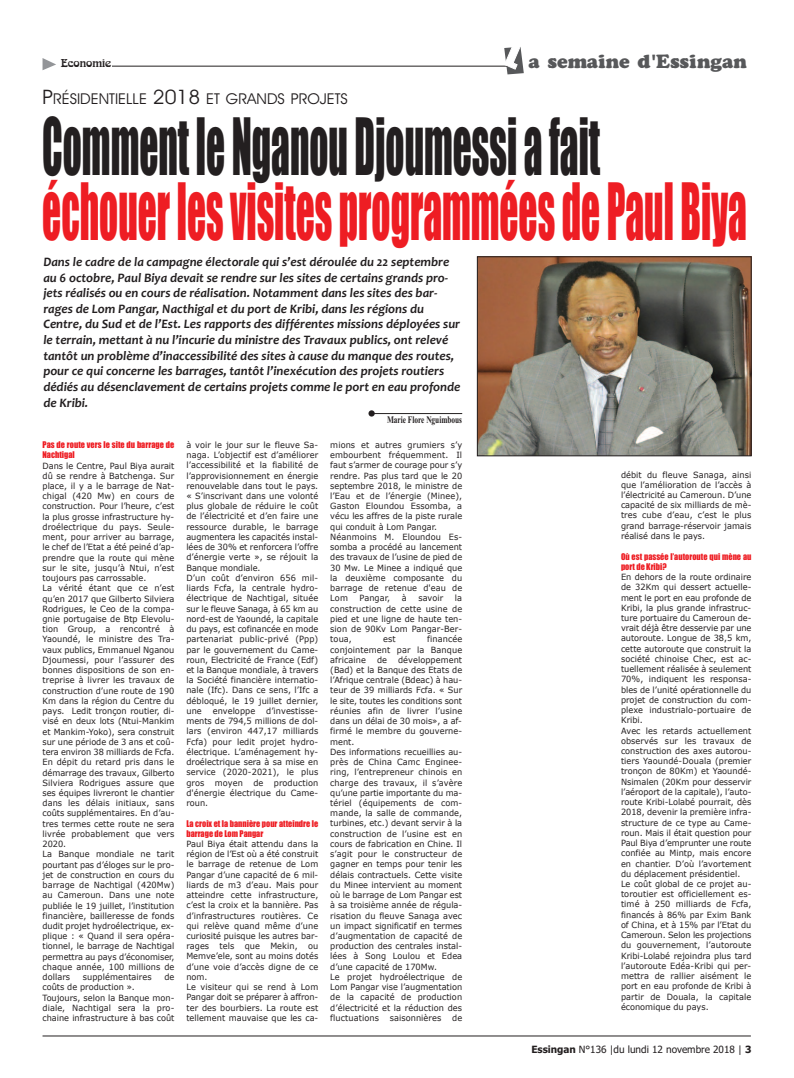
<style>
.page{position:relative;width:794px;height:1078px;background:#fff}
.page>*{position:absolute;margin:0;border:0;box-sizing:border-box;transform-origin:0 0}
.t1{font:73px "Impact";color:#ee1d23;scale:.51 1}
.t2{font:73px "Impact";color:#231f20;scale:.51 1}
.t3{font:20px "Cookie";color:#57585a}
.t4{font:15px "Avant Garde IT Cby BT";color:#231f20;scale:1.05 1}
.t5{font:italic 700 13px/15.6px "Candara";color:#231f20}
.t6{font:12px "Arnold Boe D";color:#231f20}
.t7{font:10px "Tahoma";color:#231f20}
.t8{font:700 10px "Times New Roman";color:#231f20;scale:.73 1}
.t9{font:8.5px/10.2px "Verdana";color:#231f20;scale:.96 1}
.t10{font:8.5px/10.2px "Impact";color:#ee1d23;scale:.96 1}
.s1{font-size:20px}
.s2{font-weight:700}
</style>
<div class="page">
<hr style="left:43px;top:1035px;width:708px;height:1px;background:#231f20">
<hr style="left:111px;top:66px;width:399px;height:1px;background:#231f20">
<svg style="left:43px;top:58px;width:13px;height:12px"></svg>
<hr style="left:371px;top:413px;width:91px;height:1px;background:#231f20">
<div style="left:368px;top:410px;width:7px;height:6px;background:#231f20;border-radius:50%"></div>
<img style="left:479px;top:258px;width:270px;height:196px">
<div style="left:477px;top:256px;width:274px;height:200px;border:1px solid #231f20"></div>
<svg style="left:504px;top:46px;width:20px;height:28px"></svg>
<h3 class="t6" style="left:61px;top:56px;width:52px">Economie</h3>
<h2 class="t3" style="left:528px;top:49px;width:220px">a semaine d'Essingan</h2>
<h3 class="t4" style="left:43px;top:90px;width:292px"><span class="s1">P</span>RÉSIDENTIELLE <span class="s1">2018</span> ET GRANDS PROJETS</h3>
<h1 class="t2" style="left:42px;top:107px;width:1095px">Comment le Nganou Djoumessi a fait</h1>
<h1 class="t1" style="left:42px;top:172px;width:1382px">échouer les visites programmées de Paul Biya</h1>
<p class="t5" style="left:43px;top:254px;width:418px">Dans le cadre de la campagne électorale qui s’est déroulée du 22 septembre au 6 octobre, Paul Biya devait se rendre sur les sites de certains grands pro&shy;jets réalisés ou en cours de réalisation. Notamment dans les sites des bar&shy;rages de Lom Pangar, Nacthigal et du port de Kribi, dans les régions du Centre, du Sud et de l’Est. Les rapports des différentes missions déployées sur le terrain, mettant à nu l’incurie du ministre des Travaux publics, ont relevé tantôt un problème d’inaccessibilité des sites à cause du manque des routes, pour ce qui concerne les barrages, tantôt l’inexécution des projets routiers dédiés au désenclavement de certains projets comme le port en eau profonde de Kribi.</p>
<p class="t10" style="left:43px;top:440px;width:139px">Pas de route vers le site du barrage de<br>Nachtigal</p>
<p class="t9" style="left:43px;top:460px;width:139px">Dans le Centre, Paul Biya aurait dû se rendre à Batchenga. Sur place, il y a le barrage de Nat&shy;chigal (420 Mw) en cours de construction. Pour l’heure, c’est la plus grosse infrastructure hy&shy;droélectrique du pays. Seule&shy;ment, pour arriver au barrage, le chef de l’Etat a été peiné d’ap&shy;prendre que la route qui mène sur le site, jusqu’à Ntui, n’est toujours pas carrossable.<br>La vérité étant que ce n’est qu’en 2017 que Gilberto Silviera<br>Rodrigues, le Ceo de la compa&shy;gnie portugaise de Btp Elevolu&shy;tion Group, a rencontré à<br>Yaoundé, le ministre des Tra&shy;vaux publics, Emmanuel Nganou<br>Djoumessi, pour l’assurer des bonnes dispositions de son en&shy;treprise à livrer les travaux de construction d’une route de 190<br>Km dans la région du Centre du pays. Ledit tronçon routier, di&shy;visé en deux lots (Ntui-Mankim et Mankim-Yoko), sera construit sur une période de 3 ans et coû&shy;tera environ 38 milliards de Fcfa.<br>En dépit du retard pris dans le démarrage des travaux, Gilberto<br>Silviera Rodrigues assure que ses équipes livreront le chantier dans les délais initiaux, sans coûts supplémentaires. En d’au&shy;tres termes cette route ne sera livrée probablement que vers<br>2020.<br>La Banque mondiale ne tarit pourtant pas d’éloges sur le pro&shy;jet de construction en cours du barrage de Nachtigal (420Mw) au Cameroun. Dans une note publiée le 19 juillet, l’institution financière, bailleresse de fonds dudit projet hydroélectrique, ex&shy;plique : « Quand il sera opéra&shy;tionnel, le barrage de Nachtigal permettra au pays d’économiser, chaque année, 100 millions de dollars</p>
<p class="t8" style="left:387px;top:414px;width:104px">Marie Flore Nguimbous</p>
<p class="t9" style="left:186px;top:439px;width:139px">à voir le jour sur le fleuve Sa&shy;naga. L’objectif est d’améliorer l’accessibilité et la fiabilité de l’approvisionnement en énergie renouvelable dans tout le pays. « S’inscrivant dans une volonté plus globale de réduire le coût de l’électricité et d’en faire une ressource durable, le barrage augmentera les capacités instal&shy;lées de 30% et renforcera l’offre d’énergie verte », se réjouit la<br>Banque mondiale.<br>D’un coût d’environ 656 mil&shy;liards Fcfa, la centrale hydro&shy;électrique de Nachtigal, située sur le fleuve Sanaga, à 65 km au nord-est de Yaoundé, la capitale du pays, est cofinancée en mode partenariat public-privé (Ppp) par le gouvernement du Came&shy;roun, Electricité de France (Edf) et la Banque mondiale, à travers la Société financière internatio&shy;nale (Ifc). Dans ce sens, l’Ifc a débloqué, le 19 juillet dernier, une</p>
<p class="t9" style="left:330px;top:439px;width:139px">mions et autres grumiers s’y embourbent fréquemment. Il faut s’armer de courage pour s’y rendre. Pas plus tard que le 20 septembre 2018, le ministre de l’Eau et de l’énergie (Minee),<br>Gaston Eloundou Essomba, a vécu les affres de la piste rurale qui conduit à Lom Pangar.<br>Néanmoins M. Eloundou Es&shy;somba a procédé au lancement des travaux de l’usine de pied de<br>30 Mw. Le Minee a indiqué que la deuxième composante du barrage de retenue d'eau de<br>Lom</p>
<p class="t9" style="left:359px;top:592px;width:33px">Pangar,</p>
<p class="t9" style="left:402px;top:592px;width:7px">à</p>
<p class="t9" style="left:418px;top:592px;width:28px">savoir</p>
<p class="t9" style="left:330px;top:592px;width:139px;text-align:justify;text-indent:125px">la construction de cette usine de pied et une ligne de haute ten&shy;sion de 90Kv Lom Pangar-Ber&shy;toua,</p>
<p class="t9" style="left:330px;top:633px;width:139px;text-align:justify;text-indent:97px">financée conjointement par la Banque africaine</p>
<p class="t9" style="left:383px;top:633px;width:15px">est</p>
<p class="t9" style="left:330px;top:654px;width:139px;text-indent:68px">développement (Bad) et la Banque des Etats de l’Afrique centrale (Bdeac) à hau&shy;teur de 39 milliards Fcfa. « Sur le site, toutes les conditions sont réunies afin de livrer l’usine dans un délai de 30 mois», a af&shy;firmé le membre du gouverne&shy;ment.<br>Des informations recueillies au&shy;près de China Camc Enginee&shy;ring, l’entrepreneur chinois en charge des travaux, il s’avère qu’une partie importante du ma&shy;tériel (équipements de com&shy;mande, la salle de commande, turbines, etc.) devant servir à la construction de l’usine est en cours de fabrication en Chine. Il s’agit pour le constructeur de gagner en temps pour tenir les délais contractuels. Cette visite du Minee intervient au moment où le barrage de Lom Pangar est à sa troisième année de régula&shy;risation du fleuve Sanaga avec un impact significatif en termes d’augmentation de capacité de production des centrales instal&shy;lées à Song Loulou et Edea d’une capacité de 170Mw.<br>Le projet hydroélectrique de<br>Lom Pangar vise l’augmentation de la capacité de production d’électricité et la réduction des fluctuations</p>
<p class="t9" style="left:377px;top:654px;width:12px">de</p>
<p class="t9" style="left:186px;top:705px;width:139px;text-align:justify;text-indent:80px">d’investisse&shy;ments de 794,5 millions de dol&shy;lars (environ 447,17 milliards Fcfa) pour ledit projet hydro&shy;électrique. L’aménagement hy&shy;droélectrique sera à sa mise en service (2020-2021), le plus gros moyen de production d'énergie électrique du Came&shy;roun.</p>
<p class="t10" style="left:186px;top:818px;width:139px">La croix et la bannière pour atteindre le barrage de Lom Pangar</p>
<p class="t9" style="left:186px;top:838px;width:139px">Paul Biya était attendu dans la région de l’Est où a été construit le barrage de retenue de Lom<br>Pangar d’une capacité de 6 mil&shy;liards de m3 d’eau. Mais pour atteindre cette infrastructure, c’est la croix et la bannière. Pas d’infrastructures routières. Ce qui relève quand même d’une curiosité puisque les autres bar&shy;rages tels que Mekin, ou<br>Memve’ele, sont au moins dotés d’une voie d’accès digne de ce nom.<br>Le visiteur qui se rend à Lom<br>Pangar doit se préparer à affron&shy;ter des bourbiers. La route est tellement mauvaise que les ca-</p>
<p class="t9" style="left:213px;top:705px;width:46px">enveloppe</p>
<p class="t9" style="left:83px;top:971px;width:73px">supplémentaires</p>
<p class="t9" style="left:164px;top:971px;width:12px">de</p>
<p class="t9" style="left:43px;top:981px;width:139px">coûts de production ».<br>Toujours, selon la Banque mon&shy;diale, Nachtigal sera la pro&shy;chaine infrastructure à bas coût</p>
<p class="t9" style="left:390px;top:1012px;width:55px">saisonnières</p>
<p class="t9" style="left:452px;top:1012px;width:12px">de</p>
<p class="t9" style="left:621px;top:469px;width:137px;text-align:justify">débit du fleuve Sanaga, ainsi que l’amélioration de l’accès à l’électricité au Cameroun. D’une capacité de six milliards de mè&shy;tres cube d’eau, c’est le plus grand barrage-réservoir jamais réalisé dans le pays.</p>
<p class="t10" style="left:621px;top:551px;width:137px">Où est passée l’autoroute qui mène au port de Kribi?</p>
<p class="t9" style="left:621px;top:571px;width:137px">En dehors de la route ordinaire de 32Km qui dessert actuelle&shy;ment le port en eau profonde de<br>Kribi, la plus grande infrastruc&shy;ture portuaire du Cameroun de&shy;vrait déjà être desservie par une autoroute. Longue de 38,5 km, cette autoroute que construit la société chinoise Chec, est ac&shy;tuellement réalisée à seulement<br>70%, indiquent les responsa&shy;bles de l’unité opérationnelle du projet de construction du com&shy;plexe industrialo-portuaire de<br>Kribi.<br>Avec les retards actuellement observés sur les travaux de construction des axes autorou&shy;tiers Yaoundé-Douala (premier tronçon de 80Km) et Yaoundé-<br>Nsimalen (20Km pour desservir l’aéroport de la capitale), l’auto&shy;route Kribi-Lolabé pourrait, dès<br>2018, devenir la première infra&shy;structure de ce type au Came&shy;roun. Mais il était question pour<br>Paul Biya d’emprunter une route confiée au Mintp, mais encore en chantier. D’où l’avortement du déplacement présidentiel.<br>Le coût global de ce projet au&shy;toroutier est officiellement es&shy;timé à 250 milliards de Fcfa, financés à 86% par Exim Bank of China, et à 15% par l’Etat du<br>Cameroun. Selon les projections du gouvernement, l’autoroute<br>Kribi-Lolabé rejoindra plus tard l’autoroute Edéa-Kribi qui per&shy;mettra de rallier aisément le port en eau profonde de Kribi à partir de Douala, la capitale économique du pays.</p>
<p class="t7" style="left:531px;top:1042px;width:221px"><span class="s2">Essingan</span> N°136 |du lundi 12 novembre 2018 | <span class="s2">3</span></p>
</div>
